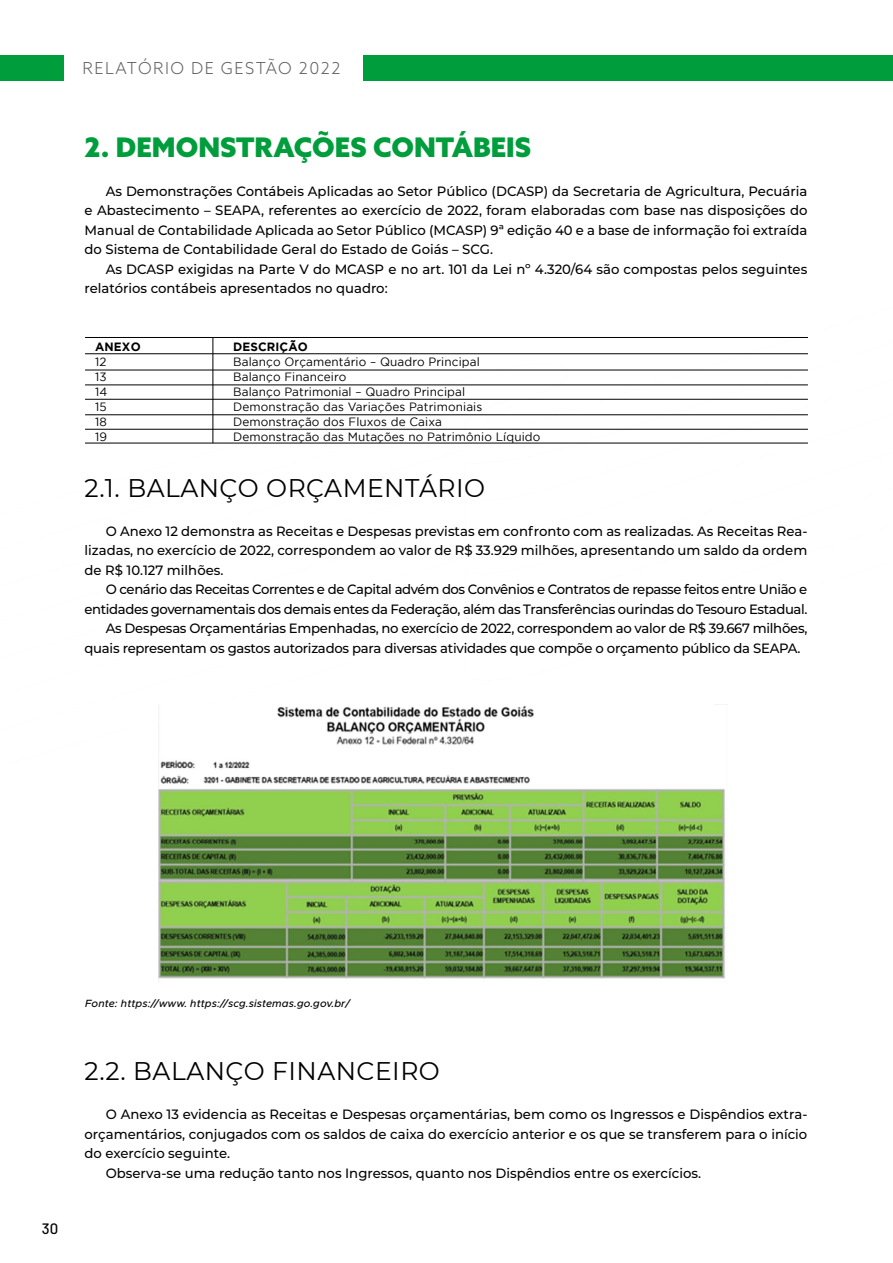
<style>
.page{position:relative;width:893px;height:1263px;background:#fff}
.page>*{position:absolute;margin:0;border:0;box-sizing:border-box;transform-origin:0 0}
.t1{font:900 27px "Azo Sans";color:#009d3c}
.t2{font:25.5px "Montserrat";letter-spacing:.02em;color:#000}
.t3{font:300 16.5px "Azo Sans";letter-spacing:.09em;color:#5f6162}
.t4{font:500 15px "Barlow";color:#000}
.t5{font:500 13.5px/19.5px "Montserrat";letter-spacing:-.01em;color:#000;text-align:justify}
.t6{font:500 13.5px "Montserrat";letter-spacing:-.03em;color:#000}
.t7{font:12px "Gotham";letter-spacing:.01em;color:#000}
.t8{font:700 12px "Gotham";letter-spacing:.01em;color:#000}
.t9{font:italic 500 10.5px "Metropolis";letter-spacing:.01em;color:#000}
</style>
<div class="page">
<div style="left:364px;top:55px;width:529px;height:26px;background:#009d3c"></div>
<div style="left:0;top:55px;width:64px;height:26px;background:#009d3c"></div>
<svg style="left:85px;top:338px;width:723px;height:105px"></svg>
<hr style="left:85px;top:429px;width:723px;height:1px;background:#000">
<hr style="left:85px;top:443px;width:723px;height:1px;background:#000">
<hr style="left:85px;top:414px;width:723px;height:1px;background:#000">
<hr style="left:85px;top:399px;width:723px;height:1px;background:#000">
<hr style="left:85px;top:384px;width:723px;height:1px;background:#000">
<hr style="left:85px;top:370px;width:723px;height:1px;background:#000">
<hr style="left:85px;top:353px;width:723px;height:1px;background:#000">
<hr style="left:85px;top:337px;width:723px;height:1px;background:#000">
<hr style="left:213px;top:337px;width:1px;height:106px;background:#000">
<img style="left:158px;top:705px;width:567px;height:278px">
<p class="t3" style="left:82px;top:57px;width:260px">RELATÓRIO DE GESTÃO 2022</p>
<h1 class="t1" style="left:85px;top:129px;width:448px">2. DEMONSTRAÇÕES CONTÁBEIS</h1>
<p class="t5" style="left:85px;top:181px;width:724px;text-indent:21px">As Demonstrações Contábeis Aplicadas ao Setor Público (DCASP) da Secretaria de Agricultura, Pecuária e Abastecimento – SEAPA, referentes ao exercício de 2022, foram elaboradas com base nas disposições do Manual de Contabilidade Aplicada ao Setor Público (MCASP) 9ª edição 40 e a base de informação foi extraída do Sistema de Contabilidade Geral do Estado de Goiás – SCG.</p>
<p class="t5" style="left:85px;top:259px;width:724px;text-indent:21px">As DCASP exigidas na Parte V do MCASP e no art. 101 da Lei nº 4.320/64 são compostas pelos seguintes relatórios contábeis apresentados no quadro:</p>
<p class="t8" style="left:95px;top:339px;width:47px">ANEXO</p>
<p class="t8" style="left:233px;top:339px;width:76px">DESCRIÇÃO</p>
<p class="t7" style="left:95px;top:355px;width:13px">12</p>
<p class="t7" style="left:233px;top:355px;width:248px">Balanço Orçamentário – Quadro Principal</p>
<p class="t7" style="left:95px;top:370px;width:13px">13</p>
<p class="t7" style="left:233px;top:370px;width:115px">Balanço Financeiro</p>
<p class="t7" style="left:95px;top:385px;width:14px">14</p>
<p class="t7" style="left:233px;top:385px;width:233px">Balanço Patrimonial – Quadro Principal</p>
<p class="t7" style="left:95px;top:400px;width:13px">15</p>
<p class="t7" style="left:233px;top:400px;width:251px">Demonstração das Variações Patrimoniais</p>
<p class="t7" style="left:95px;top:415px;width:13px">18</p>
<p class="t7" style="left:233px;top:415px;width:210px">Demonstração dos Fluxos de Caixa</p>
<p class="t7" style="left:95px;top:430px;width:13px">19</p>
<p class="t7" style="left:233px;top:430px;width:309px">Demonstração das Mutações no Patrimônio Líquido</p>
<h2 class="t2" style="left:85px;top:470px;width:402px">2.1. BALANÇO ORÇAMENTÁRIO</h2>
<p class="t5" style="left:85px;top:521px;width:724px;text-indent:21px">O Anexo 12 demonstra as Receitas e Despesas previstas em confronto com as realizadas. As Receitas Rea&shy;lizadas, no exercício de 2022, correspondem ao valor de R$ 33.929 milhões, apresentando um saldo da ordem de R$ 10.127 milhões.</p>
<p class="t6" style="left:106px;top:580px;width:703px">O cenário das Receitas Correntes e de Capital advém dos Convênios e Contratos de repasse feitos entre União e</p>
<p class="t6" style="left:85px;top:600px;width:724px">entidades governamentais dos demais entes da Federação, além das Transferências ourindas do Tesouro Estadual.</p>
<p class="t5" style="left:106px;top:618px;width:703px">As Despesas Orçamentárias Empenhadas, no exercício de 2022, correspondem ao valor de R$ 39.667 milhões,</p>
<p class="t5" style="left:85px;top:638px;width:718px">quais representam os gastos autorizados para diversas atividades que compõe o orçamento público da SEAPA.</p>
<p class="t4" style="left:42px;top:1220px;width:18px">30</p>
<p class="t9" style="left:85px;top:997px;width:267px">Fonte: https://www. https://scg.sistemas.go.gov.br/</p>
<h2 class="t2" style="left:85px;top:1054px;width:357px">2.2. BALANÇO FINANCEIRO</h2>
<p class="t5" style="left:106px;top:1104px;width:703px">O Anexo 13 evidencia as Receitas e Despesas orçamentárias, bem como os Ingressos e Dispêndios extra-</p>
<p class="t5" style="left:85px;top:1124px;width:724px">orçamentários, conjugados com os saldos de caixa do exercício anterior e os que se transferem para o início</p>
<p class="t5" style="left:85px;top:1143px;width:147px">do exercício seguinte.</p>
<p class="t5" style="left:106px;top:1163px;width:597px">Observa-se uma redução tanto nos Ingressos, quanto nos Dispêndios entre os exercícios.</p>
</div>
